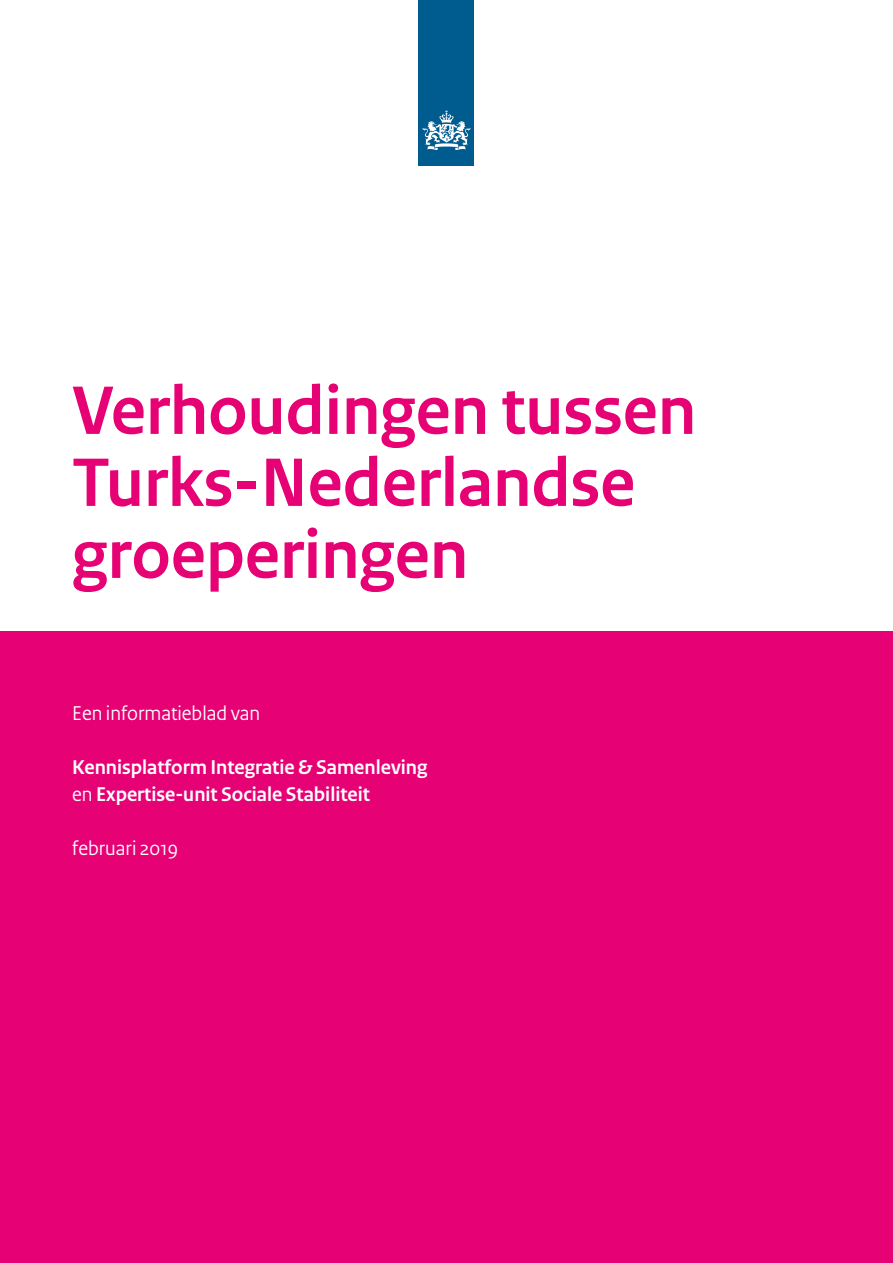
<style>
.page{position:relative;width:893px;height:1263px;background:#fff}
.page>*{position:absolute;margin:0;border:0;box-sizing:border-box;transform-origin:0 0}
._03_BZ_A4_Informatieblad_Titel{font:700 72px/72px "Rijksoverheid Sans Heading";color:#e60275}
._02_BZ_A4_Informatieblad_Subtitel{font:700 21px "Rijksoverheid Sans Heading";color:#fff}
._02_BZ_A4_Informatieblad_Subtitel-2{font:21px "Rijksoverheid Sans Heading";color:#fff}
.s1{font-weight:400}
</style>
<div class="page">
<div style="left:0;top:631px;width:893px;height:632px;background:#e60275"></div>
<div style="left:419px;top:0;width:55px;height:166px;background:#005b8f"></div>
<svg style="left:423px;top:110px;width:47px;height:40px"></svg>
<p class="_03_BZ_A4_Informatieblad_Titel" style="left:72px;top:376px;width:625px">Verhoudingen tussen<br>Turks-Nederlandse groeperingen</p>
<p class="_02_BZ_A4_Informatieblad_Subtitel-2" style="left:72px;top:701px;width:190px">Een informatieblad van</p>
<p class="_02_BZ_A4_Informatieblad_Subtitel" style="left:72px;top:755px;width:357px">Kennisplatform Integratie &amp; Samenleving</p>
<p class="_02_BZ_A4_Informatieblad_Subtitel" style="left:72px;top:782px;width:299px"><span class="s1">en</span> Expertise-unit Sociale Stabiliteit</p>
<p class="_02_BZ_A4_Informatieblad_Subtitel-2" style="left:72px;top:836px;width:108px">februari 2019</p>
</div>
